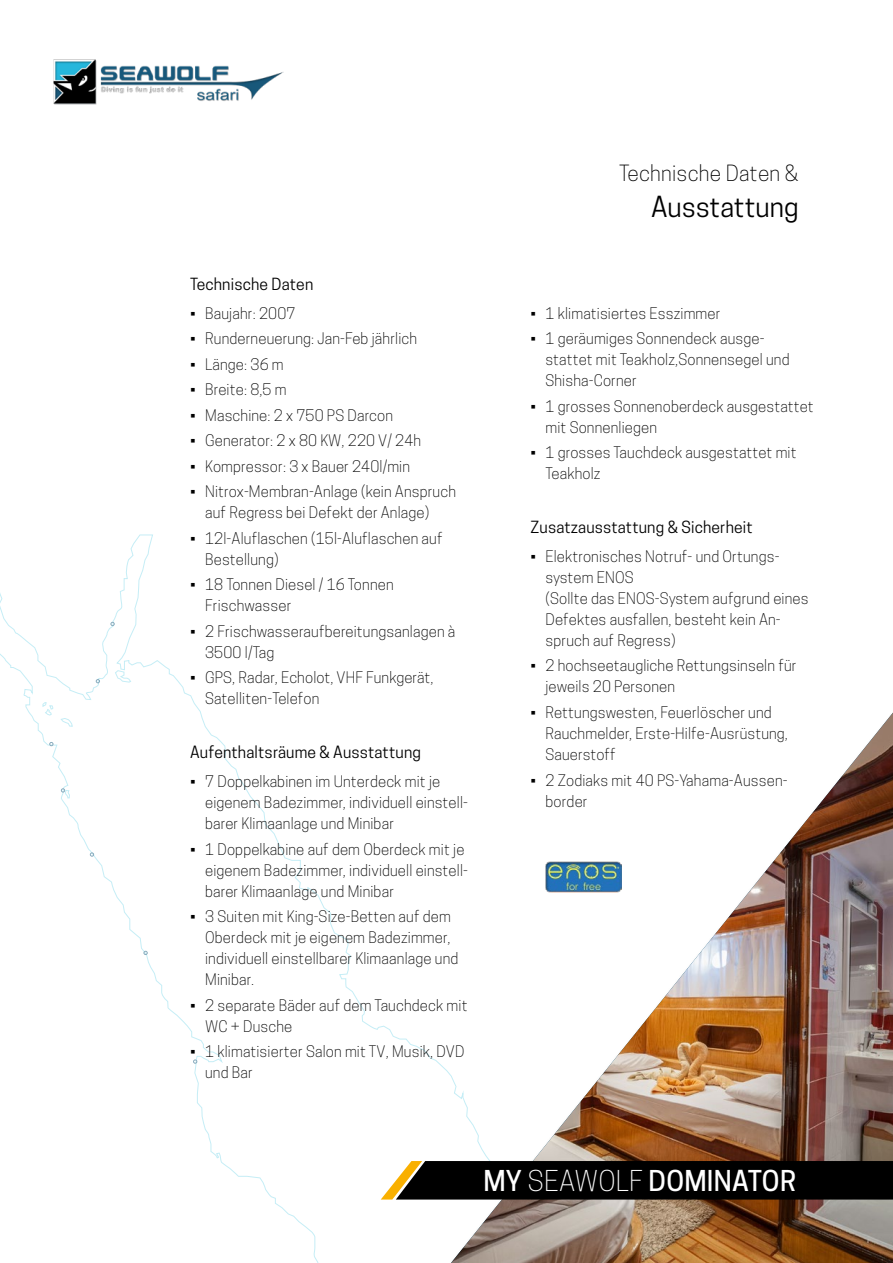
<style>
.page{position:relative;width:893px;height:1263px;background:#fff}
.page>*{position:absolute;margin:0;border:0;box-sizing:border-box;transform-origin:0 0}
.t1{font:500 27px "Cooper Hewitt";letter-spacing:.01em;color:#fff}
.t2{font:27px "Cooper Hewitt";color:#000}
.t3{font:300 21px "Cooper Hewitt";letter-spacing:.01em;color:#000}
.t4{font:15.75px "Cooper Hewitt";letter-spacing:.01em;color:#000}
.t5{font:300 15px/21px "Cooper Hewitt";letter-spacing:.01em;color:#000}
.s1{font-weight:300}
</style>
<div class="page">
<img style="left:53px;top:59px;width:230px;height:45px">
<svg style="left:0;top:535px;width:448px;height:728px"></svg>
<svg style="left:144px;top:951px;width:3px;height:4px"></svg>
<svg style="left:193px;top:1060px;width:4px;height:3px"></svg>
<svg style="left:90px;top:853px;width:4px;height:3px"></svg>
<svg style="left:61px;top:789px;width:4px;height:3px"></svg>
<svg style="left:50px;top:742px;width:3px;height:4px"></svg>
<svg style="left:96px;top:679px;width:4px;height:4px"></svg>
<svg style="left:111px;top:622px;width:3px;height:4px"></svg>
<img style="left:451px;top:713px;width:442px;height:550px">
<div style="left:381px;top:1161px;width:512px;height:38px;background:#000"></div>
<img style="left:545px;top:861px;width:76px;height:31px">
<p class="t4" style="left:190px;top:275px;width:125px">Technische Daten</p>
<p class="t5" style="left:190px;top:303px;width:107px">• Baujahr: 2007</p>
<p class="t5" style="left:190px;top:328px;width:229px">• Runderneuerung: Jan-Feb jährlich</p>
<p class="t5" style="left:190px;top:354px;width:95px">• Länge: 36 m</p>
<p class="t5" style="left:190px;top:379px;width:98px">• Breite: 8,5 m</p>
<p class="t5" style="left:190px;top:405px;width:204px">• Maschine: 2 x 750 PS Darcon</p>
<p class="t5" style="left:190px;top:430px;width:233px">• Generator: 2 x 80 KW, 220 V/ 24h</p>
<p class="t5" style="left:190px;top:456px;width:221px">• Kompressor: 3 x Bauer 240l/min</p>
<p class="t5" style="left:205px;top:481px;width:252px;text-indent:-15px">• Nitrox-Membran-Anlage (kein Anspruch auf Regress bei Defekt der Anlage)</p>
<p class="t5" style="left:205px;top:528px;width:239px;text-indent:-15px">• 12l-Aluflaschen (15l-Aluflaschen auf<br>Bestellung)</p>
<p class="t5" style="left:205px;top:574px;width:190px;text-indent:-15px">• 18 Tonnen Diesel / 16 Tonnen<br>Frischwasser</p>
<p class="t5" style="left:205px;top:621px;width:252px;text-indent:-15px">• 2 Frischwasseraufbereitungsanlagen à<br>3500 l/Tag</p>
<p class="t5" style="left:205px;top:667px;width:230px;text-indent:-15px">• GPS, Radar, Echolot, VHF Funkgerät,<br>Satelliten-Telefon</p>
<p class="t4" style="left:190px;top:743px;width:232px">Aufenthaltsräume &amp; Ausstattung</p>
<p class="t5" style="left:205px;top:771px;width:264px;text-indent:-15px">• 7 Doppelkabinen im Unterdeck mit je eigenem Badezimmer, individuell einstell&shy;barer Klimaanlage und Minibar</p>
<p class="t5" style="left:205px;top:838px;width:264px;text-indent:-15px">• 1 Doppelkabine auf dem Oberdeck mit je eigenem Badezimmer, individuell einstell&shy;barer Klimaanlage und Minibar</p>
<p class="t5" style="left:205px;top:906px;width:255px;text-indent:-15px">• 3 Suiten mit King-Size-Betten auf dem<br>Oberdeck mit je eigenem Badezimmer, individuell einstellbarer Klimaanlage und<br>Minibar.</p>
<p class="t5" style="left:205px;top:994px;width:264px;text-indent:-15px">• 2 separate Bäder auf dem Tauchdeck mit<br>WC + Dusche</p>
<p class="t5" style="left:205px;top:1041px;width:261px;text-indent:-15px">• 1 klimatisierter Salon mit TV, Musik, DVD und Bar</p>
<h2 class="t3" style="left:619px;top:161px;width:181px">Technische Daten &amp;</h2>
<h1 class="t2" style="left:651px;top:191px;width:149px">Ausstattung</h1>
<p class="t5" style="left:530px;top:303px;width:192px">• 1 klimatisiertes Esszimmer</p>
<p class="t5" style="left:545px;top:328px;width:246px;text-indent:-15px">• 1 geräumiges Sonnendeck ausge&shy;stattet mit Teakholz,Sonnensegel und<br>Shisha-Corner</p>
<p class="t5" style="left:545px;top:396px;width:270px;text-indent:-15px">• 1 grosses Sonnenoberdeck ausgestattet mit Sonnenliegen</p>
<p class="t5" style="left:545px;top:442px;width:253px;text-indent:-15px">• 1 grosses Tauchdeck ausgestattet mit<br>Teakholz</p>
<p class="t4" style="left:530px;top:518px;width:224px">Zusatzausstattung &amp; Sicherheit</p>
<p class="t5" style="left:545px;top:546px;width:265px;text-indent:-15px">• Elektronisches Notruf- und Ortungs&shy;system ENOS<br>(Sollte das ENOS-System aufgrund eines<br>Defektes ausfallen, besteht kein An&shy;spruch auf Regress)</p>
<p class="t5" style="left:545px;top:655px;width:253px;text-indent:-15px">• 2 hochseetaugliche Rettungsinseln für jeweils 20 Personen</p>
<p class="t5" style="left:545px;top:702px;width:244px;text-indent:-15px">• Rettungswesten, Feuerlöscher und<br>Rauchmelder, Erste-Hilfe-Ausrüstung,<br>Sauerstoff</p>
<p class="t5" style="left:545px;top:769px;width:242px;text-indent:-15px">• 2 Zodiaks mit 40 PS-Yahama-Aussen&shy;border</p>
<h1 class="t1" style="left:483px;top:1165px;width:314px">MY <span class="s1">SEAWOLF</span> DOMINATOR</h1>
</div>
